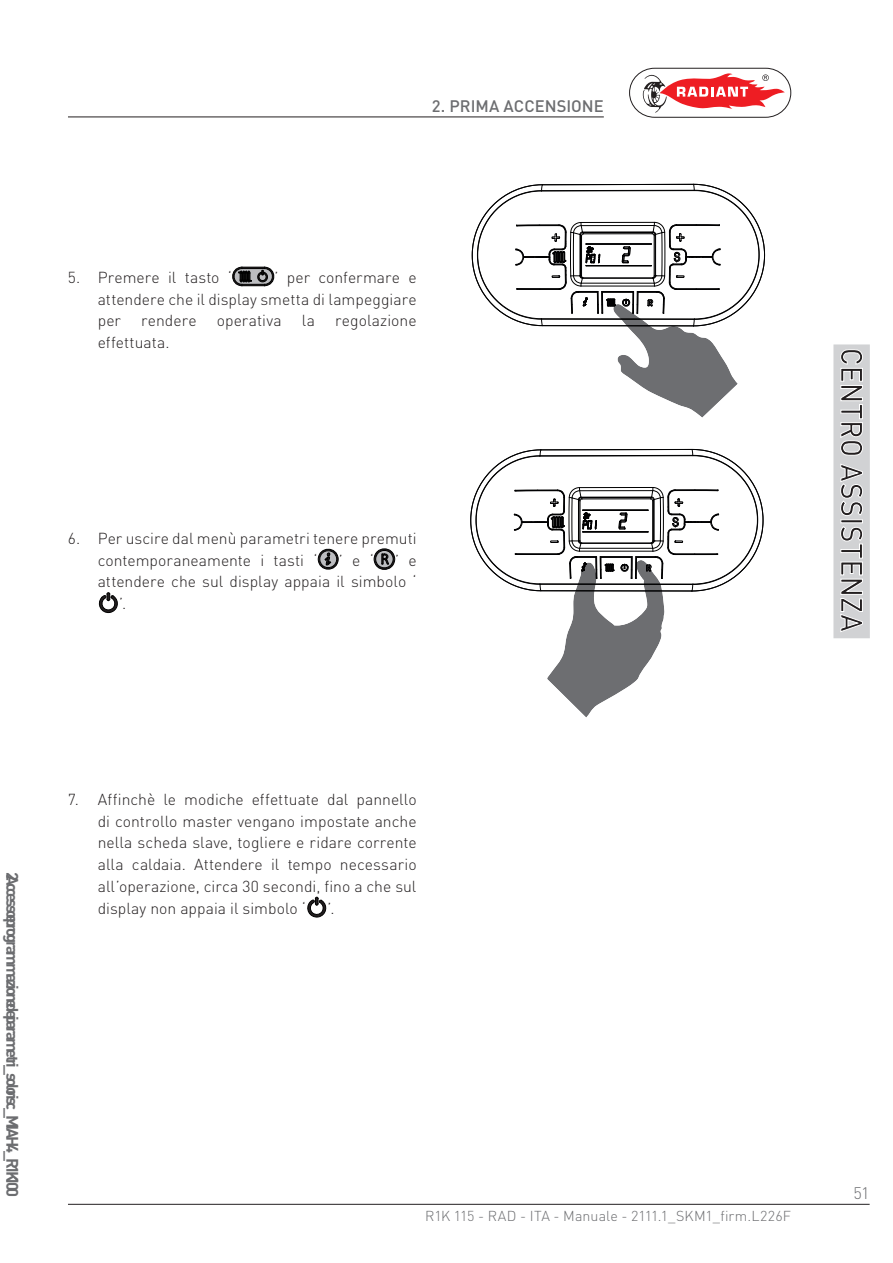
<style>
.page{position:relative;width:893px;height:1263px;background:#fff}
.page>*{position:absolute;margin:0;border:0;box-sizing:border-box;transform-origin:0 0}
.t1{font:700 16.5px "DIN";letter-spacing:-.18em;color:#6c6d70}
.t2{font:500 16.5px "DIN";color:#6c6d70}
.t3{font:300 16.5px "DIN";color:#6c6d70}
.t4{font:300 15.75px/21.8px "DIN";color:#231f20;text-align:justify}
.t5{font:300 14.25px "DIN";letter-spacing:.005em;color:#6c6d70}
</style>
<div class="page">
<hr style="left:68px;top:1204px;width:801px;height:1px;background:#231f20">
<hr style="left:68px;top:117px;width:536px;height:1px;background:#231f20">
<svg style="left:629px;top:68px;width:162px;height:50px"></svg>
<div style="left:834px;top:345px;width:35px;height:293px;background:#d1d2d4"></div>
<div style="left:833px;top:344px;width:37px;height:294px;border:2px solid #d1d2d4"></div>
<svg style="left:840px;top:349px;width:23px;height:283px"></svg>
<svg style="left:232px;top:266px;width:43px;height:21px"></svg>
<svg style="left:317px;top:548px;width:22px;height:22px"></svg>
<svg style="left:373px;top:548px;width:23px;height:22px"></svg>
<svg style="left:98px;top:592px;width:20px;height:22px"></svg>
<svg style="left:307px;top:896px;width:20px;height:22px"></svg>
<svg style="left:472px;top:184px;width:293px;height:234px"></svg>
<svg style="left:470px;top:449px;width:293px;height:269px"></svg>
<p class="t2" style="left:432px;top:100px;width:173px">2. PRIMA ACCENSIONE</p>
<p class="t4" style="left:68px;top:268px;width:165px">5. Premere il tasto ‘</p>
<p class="t4" style="left:98px;top:268px;width:320px;text-indent:177px">’ per confermare e attendere che il display smetta di lampeggiare per</p>
<p class="t4" style="left:141px;top:312px;width:57px">rendere</p>
<p class="t4" style="left:217px;top:312px;width:66px">operativa</p>
<p class="t4" style="left:302px;top:312px;width:15px">la</p>
<p class="t4" style="left:335px;top:312px;width:83px">regolazione</p>
<p class="t4" style="left:98px;top:333px;width:73px">effettuata.</p>
<p class="t4" style="left:98px;top:529px;width:320px;text-indent:-30px">6. Per uscire dal menù parametri tenere premuti contemporaneamente i tasti ‘</p>
<p class="t4" style="left:339px;top:551px;width:36px">’ e ‘</p>
<p class="t4" style="left:395px;top:551px;width:23px">’ e</p>
<p class="t4" style="left:98px;top:573px;width:320px">attendere che sul display appaia il simbolo ‘</p>
<p class="t4" style="left:119px;top:594px;width:9px">’.</p>
<p class="t1" style="left:18px;top:872px;width:327px;rotate:90deg">2 Accesso e programmazione deiparametri_solo risc_MIAH4_R1K 100</p>
<p class="t4" style="left:98px;top:790px;width:320px;text-indent:-30px">7. Affinchè le modiche effettuate dal pannello di controllo master vengano impostate anche nella scheda slave, togliere e ridare corrente alla caldaia. Attendere il tempo necessario all’operazione, circa 30 secondi, fino a che sul display non appaia il simbolo ‘</p>
<p class="t4" style="left:327px;top:899px;width:9px">’.</p>
<p class="t5" style="left:425px;top:1211px;width:367px">R1K 115 - RAD - ITA - Manuale - 2111.1_SKM1_firm.L226F</p>
<p class="t3" style="left:853px;top:1187px;width:18px">51</p>
</div>
